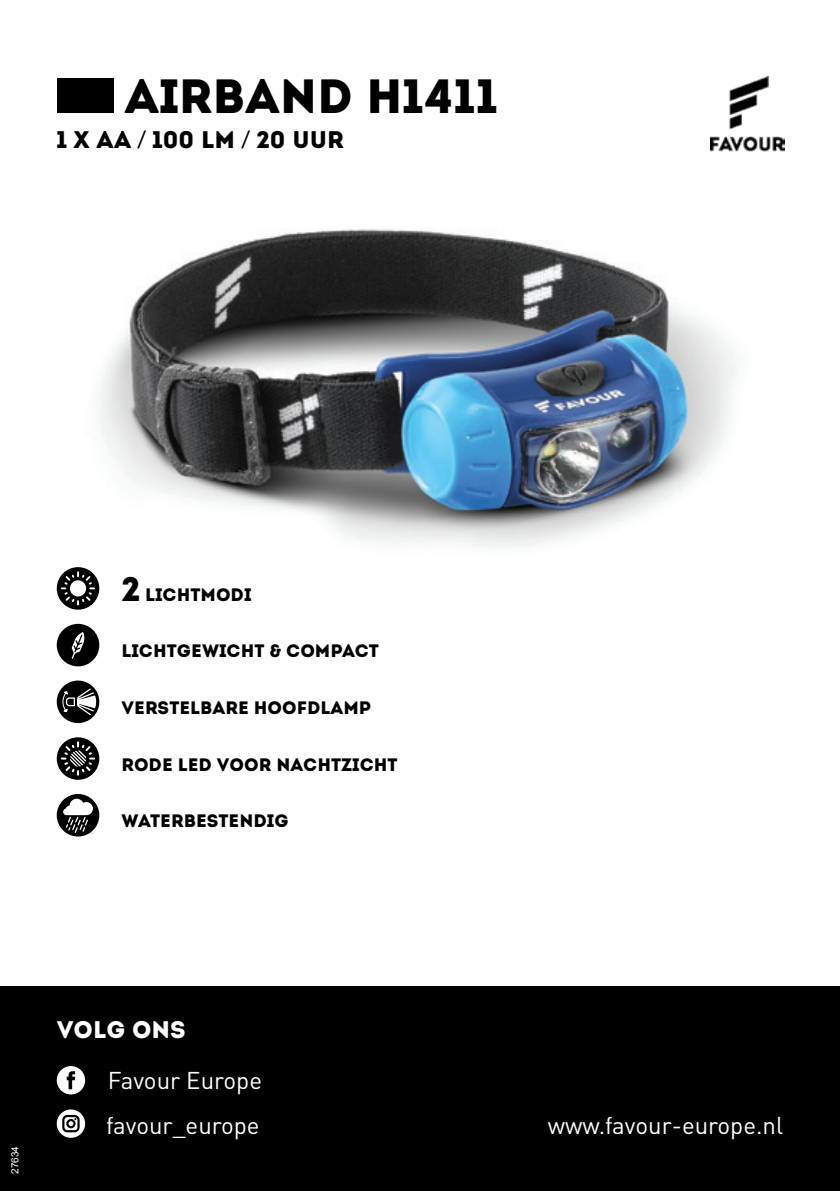
<style>
.page{position:relative;width:840px;height:1191px;background:#fff}
.page>*{position:absolute;margin:0;border:0;box-sizing:border-box;transform-origin:0 0}
.t1{font:48px "Intro";color:#000001}
.t2{font:24px/44.8px "DIN";color:#fff}
.t3{font:24px "Intro";color:#000001}
.t4{font:24px "Intro";color:#fff}
.t5{font:18px "Intro";color:#000001}
.t6{font:10px "Arial";color:#fff}
.s1{font-family:"Helvetica Neue LT Std"}
.s2{font-size:34px}
</style>
<div class="page">
<img style="left:57px;top:76px;width:728px;height:471px">
<div style="left:57px;top:79px;width:56px;height:34px;background:#000001"></div>
<img style="left:710px;top:77px;width:74px;height:74px">
<div style="left:57px;top:567px;width:42px;height:42px;background:#000001;border-radius:50%"></div>
<svg style="left:60px;top:570px;width:36px;height:36px"></svg>
<div style="left:57px;top:624px;width:42px;height:42px;background:#000001;border-radius:50%"></div>
<svg style="left:71px;top:633px;width:14px;height:26px"></svg>
<div style="left:57px;top:680px;width:42px;height:43px;background:#000001;border-radius:50%"></div>
<svg style="left:62px;top:684px;width:34px;height:36px"></svg>
<div style="left:57px;top:737px;width:42px;height:43px;background:#000001;border-radius:50%"></div>
<svg style="left:61px;top:741px;width:34px;height:34px"></svg>
<div style="left:57px;top:794px;width:42px;height:42px;background:#000001;border-radius:50%"></div>
<svg style="left:63px;top:798px;width:30px;height:36px"></svg>
<div style="left:0;top:986px;width:839px;height:205px;background:#000001"></div>
<svg style="left:57px;top:1066px;width:28px;height:28px"></svg>
<div style="left:57px;top:1109px;width:28px;height:28px;background:#fff;border-radius:50%"></div>
<svg style="left:62px;top:1115px;width:18px;height:17px"></svg>
<h1 class="t1" style="left:125px;top:68px;width:374px">AIRBAND H1411</h1>
<h2 class="t3" style="left:57px;top:125px;width:288px">1 X AA <span class="s1">/</span> 100 LM <span class="s1">/</span> 20 UUR</h2>
<p class="t5" style="left:121px;top:583px;width:131px"><span class="s2">2</span> LICHTMODI</p>
<p class="t5" style="left:121px;top:640px;width:259px">LICHTGEWICHT &amp; COMPACT</p>
<p class="t5" style="left:121px;top:697px;width:251px">VERSTELBARE HOOFDLAMP</p>
<p class="t5" style="left:121px;top:753px;width:277px">RODE LED VOOR NACHTZICHT</p>
<p class="t5" style="left:121px;top:810px;width:168px">WATERBESTENDIG</p>
<p class="t6" style="left:9px;top:1174px;width:29px;rotate:-90deg">27634</p>
<h2 class="t4" style="left:57px;top:1015px;width:130px">VOLG ONS</h2>
<h2 class="t2" style="left:106px;top:1057px;width:157px">Favour Europe favour_europe</h2>
<h2 class="t2" style="left:547px;top:1102px;width:237px">www.favour-europe.nl</h2>
</div>
